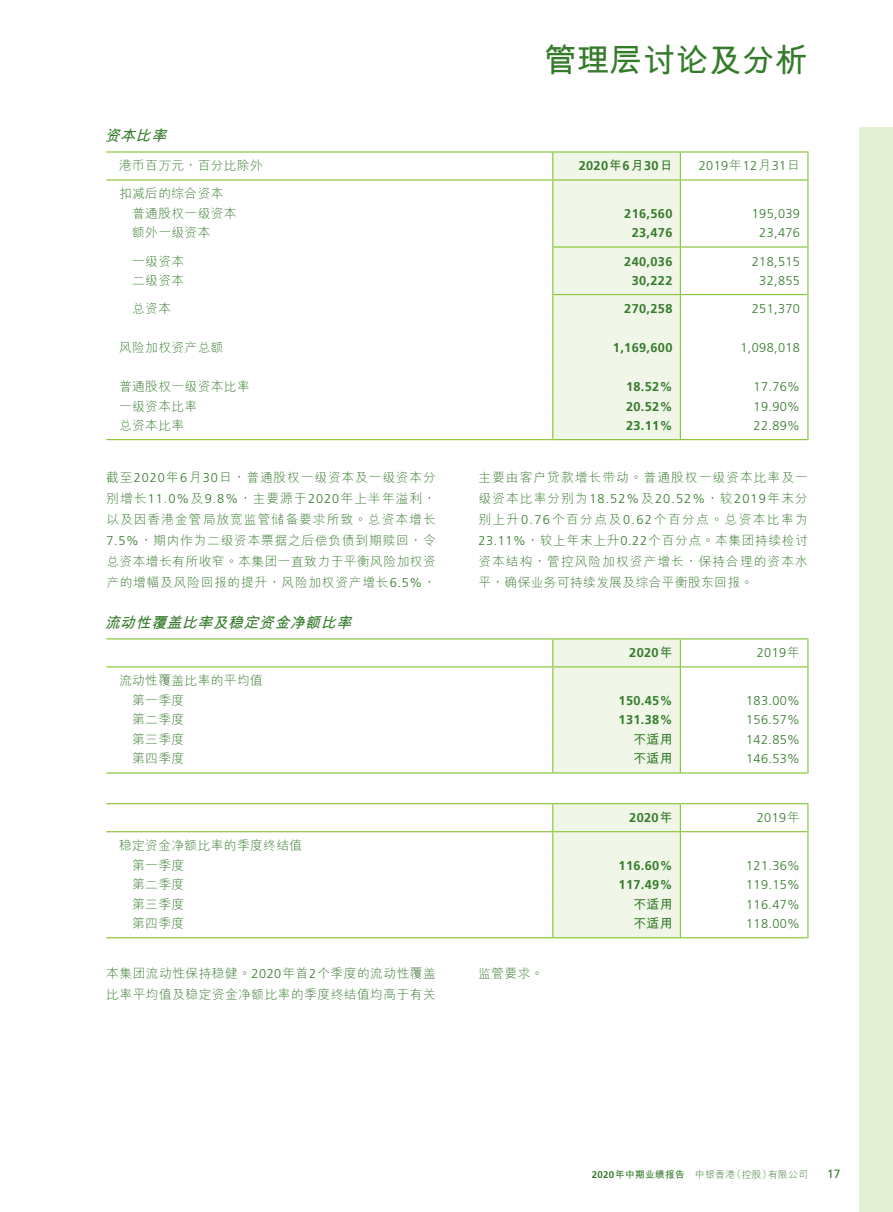
<style>
.page{position:relative;width:893px;height:1212px;background:#fff}
.page>*{position:absolute;margin:0;border:0;box-sizing:border-box;transform-origin:0 0}
.t1{font:700 33px "M Hei HKS";color:#357b2b}
.t2{font:italic 700 15px "M Hei HKS";color:#357b2b}
.t3{font:300 12.75px/21px "M Hei HKS";letter-spacing:.03em;color:#357b2b}
.t4{font:300 12.75px "Frutiger LT Std";letter-spacing:.03em;color:#357b2b}
.t5{font:700 12.75px "Frutiger LT Std";letter-spacing:.03em;color:#357b2b}
.t6{font:300 12.75px "Frutiger LT Std";letter-spacing:.085em;color:#357b2b}
.t7{font:300 12.75px "M Hei HKS";letter-spacing:.08em;color:#357b2b}
.t8{font:700 12.75px "M Hei HKS";letter-spacing:.03em;color:#357b2b}
.t9{font:12px "Frutiger LT Std";color:#357b2b}
.t10{font:300 9.75px "M Hei HKS";letter-spacing:.03em;color:#357b2b}
.s1{font-family:"M Hei HKS"}
.s2{font-family:"Frutiger LT Std"}
.s3{font-family:"Frutiger LT Std";font-weight:700}
.s4{font-weight:700}
</style>
<div class="page">
<div style="left:859px;top:128px;width:34px;height:1084px;background:#e4f0d4"></div>
<hr style="left:106px;top:151px;width:447px;height:2px;background:#8bc63e">
<hr style="left:553px;top:151px;width:127px;height:2px;background:#8bc63e">
<hr style="left:680px;top:151px;width:128px;height:2px;background:#8bc63e">
<svg style="left:807px;top:153px;width:1px;height:287px"></svg>
<div style="left:552px;top:152px;width:129px;height:288px;background:#f1f7e8"></div>
<hr style="left:106px;top:179px;width:446px;height:2px;background:#8bc63e">
<hr style="left:553px;top:179px;width:127px;height:2px;background:#8bc63e">
<hr style="left:681px;top:179px;width:126px;height:2px;background:#8bc63e">
<hr style="left:553px;top:246px;width:127px;height:2px;background:#8bc63e">
<hr style="left:681px;top:246px;width:126px;height:2px;background:#8bc63e">
<hr style="left:553px;top:294px;width:127px;height:1px;background:#8bc63e">
<hr style="left:681px;top:294px;width:126px;height:1px;background:#8bc63e">
<hr style="left:106px;top:439px;width:446px;height:1px;background:#8bc63e">
<hr style="left:553px;top:439px;width:127px;height:1px;background:#8bc63e">
<hr style="left:681px;top:439px;width:126px;height:1px;background:#8bc63e">
<hr style="left:106px;top:638px;width:447px;height:1px;background:#8bc63e">
<hr style="left:553px;top:638px;width:127px;height:1px;background:#8bc63e">
<hr style="left:680px;top:638px;width:128px;height:1px;background:#8bc63e">
<div style="left:552px;top:639px;width:129px;height:134px;background:#f1f7e8"></div>
<svg style="left:807px;top:639px;width:1px;height:134px"></svg>
<hr style="left:106px;top:666px;width:446px;height:1px;background:#8bc63e">
<hr style="left:553px;top:666px;width:127px;height:1px;background:#8bc63e">
<hr style="left:681px;top:666px;width:126px;height:1px;background:#8bc63e">
<hr style="left:106px;top:772px;width:446px;height:1px;background:#8bc63e">
<hr style="left:553px;top:772px;width:127px;height:1px;background:#8bc63e">
<hr style="left:681px;top:772px;width:126px;height:1px;background:#8bc63e">
<hr style="left:106px;top:803px;width:447px;height:1px;background:#8bc63e">
<hr style="left:553px;top:803px;width:127px;height:1px;background:#8bc63e">
<hr style="left:680px;top:803px;width:128px;height:1px;background:#8bc63e">
<svg style="left:807px;top:804px;width:1px;height:134px"></svg>
<div style="left:552px;top:804px;width:129px;height:134px;background:#f1f7e8"></div>
<hr style="left:106px;top:831px;width:446px;height:1px;background:#8bc63e">
<hr style="left:553px;top:831px;width:127px;height:1px;background:#8bc63e">
<hr style="left:681px;top:831px;width:126px;height:1px;background:#8bc63e">
<hr style="left:106px;top:937px;width:446px;height:1px;background:#8bc63e">
<hr style="left:553px;top:937px;width:127px;height:1px;background:#8bc63e">
<hr style="left:681px;top:937px;width:126px;height:1px;background:#8bc63e">
<h1 class="t1" style="left:544px;top:36px;width:265px">管理層討論及分析</h1>
<p class="t2" style="left:105px;top:125px;width:68px">資本比率</p>
<p class="t3" style="left:119px;top:155px;width:145px">港幣百萬元，百分比除外</p>
<p class="t5" style="left:579px;top:159px;width:95px">2020<span class="s1">年</span>6<span class="s1">月</span>30<span class="s1">日</span></p>
<p class="t4" style="left:699px;top:159px;width:103px">2019<span class="s1">年</span>12<span class="s1">月</span>31<span class="s1">日</span></p>
<p class="t3" style="left:132px;top:184px;width:106px;line-height:19.5px;text-indent:-13px">扣減後的綜合資本普通股權一級資本</p>
<p class="t5" style="left:624px;top:206px;width:50px">216,560</p>
<p class="t4" style="left:752px;top:206px;width:50px">195,039</p>
<p class="t3" style="left:132px;top:222px;width:80px">額外一級資本</p>
<p class="t5" style="left:632px;top:226px;width:42px">23,476</p>
<p class="t4" style="left:759px;top:226px;width:42px">23,476</p>
<p class="t3" style="left:132px;top:250px;width:54px">一級資本</p>
<p class="t5" style="left:624px;top:254px;width:50px">240,036</p>
<p class="t4" style="left:752px;top:254px;width:50px">218,515</p>
<p class="t3" style="left:132px;top:269px;width:54px">二級資本</p>
<p class="t5" style="left:632px;top:273px;width:42px">30,222</p>
<p class="t4" style="left:759px;top:273px;width:42px">32,855</p>
<p class="t3" style="left:132px;top:297px;width:40px">總資本</p>
<p class="t5" style="left:624px;top:301px;width:50px">270,258</p>
<p class="t4" style="left:752px;top:301px;width:50px">251,370</p>
<p class="t3" style="left:119px;top:336px;width:106px">風險加權資產總額</p>
<p class="t5" style="left:613px;top:340px;width:61px">1,169,600</p>
<p class="t4" style="left:740px;top:340px;width:61px">1,098,018</p>
<p class="t3" style="left:119px;top:375px;width:132px">普通股權一級資本比率</p>
<p class="t5" style="left:626px;top:379px;width:48px">18.52%</p>
<p class="t4" style="left:754px;top:379px;width:48px">17.76%</p>
<p class="t3" style="left:119px;top:395px;width:80px">一級資本比率</p>
<p class="t5" style="left:626px;top:399px;width:48px">20.52%</p>
<p class="t4" style="left:754px;top:399px;width:48px">19.90%</p>
<p class="t3" style="left:119px;top:414px;width:67px">總資本比率</p>
<p class="t5" style="left:626px;top:418px;width:48px">23.11%</p>
<p class="t4" style="left:754px;top:418px;width:48px">22.89%</p>
<p class="t3" style="left:106px;top:466px;width:331px;text-align:justify">截至<span class="s2">2020</span>年<span class="s2">6</span>月<span class="s2">30</span>日，普通股權一級資本及一級資本分別增長<span class="s2">11.0%</span>及<span class="s2">9.8%</span>，主要源於<span class="s2">2020</span>年上半年溢利，以及因香港金管局放寬監管儲備要求所致。總資本增長<span class="s2">7.5%</span>，期內作為二級資本票據之後償負債到期贖回，令總資本增長有所收窄。本集團一直致力於平衡風險加權資產的增幅及風險回報的提升，風險加權資產增長<span class="s2">6.5%</span>，</p>
<p class="t2" style="left:105px;top:611px;width:253px">流動性覆蓋比率及穩定資金淨額比率</p>
<p class="t5" style="left:629px;top:645px;width:45px">2020<span class="s1">年</span></p>
<p class="t4" style="left:757px;top:646px;width:45px">2019<span class="s1">年</span></p>
<p class="t3" style="left:132px;top:670px;width:132px;line-height:19.5px;text-indent:-13px">流動性覆蓋比率的平均值第一季度</p>
<p class="t7" style="left:478px;top:468px;width:331px">主要由客戶貸款增長帶動。普通股權一級資本比率及一</p>
<p class="t6" style="left:478px;top:491px;width:331px"><span class="s1">級資本比率分別為</span>18.52%<span class="s1">及</span>20.52%<span class="s1">，較</span>2019<span class="s1">年末分</span></p>
<p class="t3" style="left:478px;top:508px;width:331px;text-align:justify">別上升<span class="s2">0.76</span>個百分點及<span class="s2">0.62</span>個百分點。總資本比率為<span class="s2">23.11%</span>，較上年末上升<span class="s2">0.22</span>個百分點。本集團持續檢討資本結構，管控風險加權資產增長，保持合理的資本水平，確保業務可持續發展及綜合平衡股東回報。</p>
<p class="t5" style="left:619px;top:693px;width:55px">150.45%</p>
<p class="t4" style="left:746px;top:693px;width:55px">183.00%</p>
<p class="t3" style="left:132px;top:709px;width:54px">第二季度</p>
<p class="t5" style="left:619px;top:712px;width:55px">131.38%</p>
<p class="t4" style="left:746px;top:713px;width:55px">156.57%</p>
<p class="t3" style="left:132px;top:728px;width:54px">第三季度</p>
<p class="t8" style="left:633px;top:730px;width:40px">不適用</p>
<p class="t4" style="left:746px;top:732px;width:55px">142.85%</p>
<p class="t3" style="left:132px;top:748px;width:54px">第四季度</p>
<p class="t8" style="left:633px;top:749px;width:40px">不適用</p>
<p class="t4" style="left:746px;top:752px;width:55px">146.53%</p>
<p class="t3" style="left:132px;top:835px;width:172px;line-height:19.5px;text-indent:-13px">穩定資金淨額比率的季度終結值第一季度</p>
<p class="t5" style="left:629px;top:810px;width:45px">2020<span class="s1">年</span></p>
<p class="t4" style="left:757px;top:810px;width:45px">2019<span class="s1">年</span></p>
<p class="t5" style="left:619px;top:858px;width:55px">116.60%</p>
<p class="t4" style="left:746px;top:858px;width:55px">121.36%</p>
<p class="t3" style="left:132px;top:873px;width:54px">第二季度</p>
<p class="t5" style="left:619px;top:877px;width:55px">117.49%</p>
<p class="t4" style="left:746px;top:877px;width:55px">119.15%</p>
<p class="t3" style="left:132px;top:893px;width:54px">第三季度</p>
<p class="t8" style="left:633px;top:895px;width:40px">不適用</p>
<p class="t4" style="left:746px;top:897px;width:55px">116.47%</p>
<p class="t3" style="left:132px;top:912px;width:54px">第四季度</p>
<p class="t8" style="left:633px;top:914px;width:40px">不適用</p>
<p class="t4" style="left:746px;top:916px;width:55px">118.00%</p>
<p class="t3" style="left:106px;top:962px;width:331px">本集團流動性保持穩健。<span class="s2">2020</span>年首<span class="s2">2</span>個季度的流動性覆蓋比率平均值及穩定資金淨額比率的季度終結值均高於有關</p>
<p class="t3" style="left:478px;top:962px;width:67px">監管要求。</p>
<p class="t10" style="left:592px;top:1168px;width:218px"><span class="s3">2020</span><span class="s4">年中期業績報告</span> 中銀香港（控股）有限公司</p>
<p class="t9" style="left:827px;top:1167px;width:15px">17</p>
</div>
